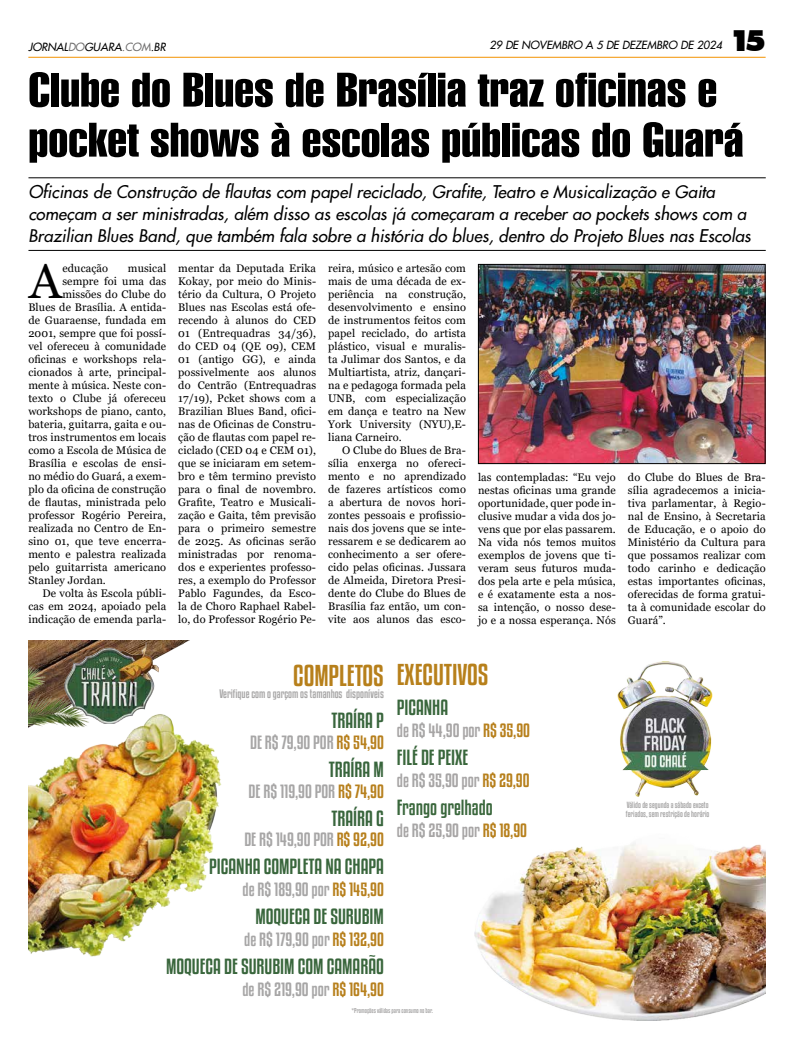
<style>
.page{position:relative;width:794px;height:1049px;background:#fff}
.page>*{position:absolute;margin:0;border:0;box-sizing:border-box;transform-origin:0 0}
.t1{font:48.5px "Georgia";color:#000}
.t2{font:47px/50px "Swiss 911 BT Extra Compressed";color:#000;scale:1.25 1}
.t3{font:900 29.6px "Futura BT";color:#000}
.t4{font:26.7px "Kenyan Coffee Rg";color:#b7801b}
.t5{font:19.4px "Kenyan Coffee Rg";color:#39663c}
.t6{font:19.4px "Kenyan Coffee Rg";color:#3a673c}
.t7{font:19.4px "Kenyan Coffee Rg";color:#38653c}
.t8{font:italic 17px/22px "Futura 2";color:#000}
.t9{font:17px "Kenyan Coffee Rg";color:#a7a6a6}
.t10{font:17px "Kenyan Coffee Rg";color:#a7a5a5}
.t11{font:11px/13px "Georgia";letter-spacing:.01em;color:#000;text-align:justify}
.t12{font:italic 11px "Futura 2";color:#000}
.t13{font:10.9px "Kenyan Coffee Rg";color:#a7a6a6}
.t14{font:7.9px/8.8px "Kenyan Coffee Rg";color:#a7a6a6}
.t15{font:6.3px "Kenyan Coffee Rg";color:#a7a6a6}
.s1{color:#706f6f}
.s2{color:#b7801d}
.s3{color:#b7801c}
.s4{color:#a7a6a6}
</style>
<div class="page">
<hr style="left:28px;top:57px;width:737px;height:1px;background:#f39200">
<img style="left:28px;top:737px;width:193px;height:220px">
<img style="left:28px;top:641px;width:160px;height:96px">
<img style="left:65px;top:643px;width:94px;height:81px">
<img style="left:28px;top:652px;width:83px;height:103px">
<img style="left:617px;top:662px;width:95px;height:135px">
<img style="left:475px;top:843px;width:290px;height:178px">
<hr style="left:28px;top:178px;width:737px;height:1px;background:#000">
<hr style="left:28px;top:250px;width:737px;height:1px;background:#000">
<img style="left:480px;top:266px;width:283px;height:196px">
<div style="left:478px;top:264px;width:287px;height:200px;border:1px solid #000"></div>
<p class="t12" style="left:28px;top:39px;width:139px">JORNAL<span class="s1">DO</span>GUARA<span class="s1">.COM</span>.BR</p>
<p class="t12" style="left:489px;top:37px;width:234px">29 DE NOVEMBRO A 5 DE DEZEMBRO DE 2024</p>
<h3 class="t3" style="left:730px;top:22px;width:37px">15</h3>
<h2 class="t2" style="left:28px;top:66px;width:573px">Clube do Blues de Brasília traz oficinas e pocket shows à escolas públicas do Guará</h2>
<p class="t8" style="left:28px;top:180px;width:724px">Oficinas de Construção de flautas com papel reciclado, Grafite, Teatro e Musicalização e Gaita começam a ser ministradas, além disso as escolas já começaram a receber ao pockets shows com a<br>Brazilian Blues Band, que também fala sobre a história do blues, dentro do Projeto Blues nas Escolas</p>
<h1 class="t1" style="left:29px;top:252px;width:34px">A</h1>
<p class="t11" style="left:62px;top:262px;width:47px">educação</p>
<p class="t11" style="left:128px;top:262px;width:40px">musical</p>
<p class="t11" style="left:178px;top:262px;width:139px">mentar da Deputada Erika Kokay, por meio do Minis&shy;tério da Cultura, O Projeto Blues nas Escolas está ofe&shy;recendo à alunos do CED 01 (Entrequadras 34/36), do CED 04 (QE 09), CEM 01 (antigo GG), e ainda possivelmente aos alunos do Centrão (Entrequadras 17/19), Pcket shows com a Brazilian Blues Band, ofici&shy;nas de Oficinas de Constru&shy;ção de flautas com papel re&shy;ciclado (CED 04 e CEM 01), que se iniciaram em setem&shy;bro e têm termino previsto para o final de novembro.<br>Grafite, Teatro e Musicali&shy;zação e Gaita, têm previsão para o primeiro semestre de 2025. As oficinas serão ministradas por renoma&shy;dos e experientes professo&shy;res, a exemplo do Professor Pablo Fagundes, da Esco&shy;la de Choro Raphael Rabel&shy;lo, do Professor Rogério Pe-</p>
<p class="t11" style="left:328px;top:262px;width:139px">reira, músico e artesão com mais de uma década de ex&shy;periência na construção, desenvolvimento e ensino de instrumentos feitos com papel reciclado, do artista plástico, visual e muralis&shy;ta Julimar dos Santos, e da Multiartista, atriz, dançari&shy;na e pedagoga formada pela UNB, com especialização em dança e teatro na New York University (NYU),E&shy;liana Carneiro.</p>
<p class="t11" style="left:62px;top:275px;width:105px">sempre foi uma das</p>
<p class="t11" style="left:62px;top:288px;width:105px">missões do Clube do</p>
<p class="t11" style="left:28px;top:301px;width:139px">Blues de Brasília. A entida-</p>
<p class="t11" style="left:28px;top:314px;width:139px">de Guaraense, fundada em</p>
<p class="t11" style="left:28px;top:327px;width:139px">2001, sempre que foi possí-</p>
<p class="t11" style="left:28px;top:340px;width:139px">vel ofereceu à comunidade</p>
<p class="t11" style="left:28px;top:353px;width:139px">oficinas e workshops rela-</p>
<p class="t11" style="left:28px;top:366px;width:139px">cionados à arte, principal-</p>
<p class="t11" style="left:28px;top:379px;width:139px">mente à música. Neste con-</p>
<p class="t11" style="left:28px;top:392px;width:139px">texto o Clube já ofereceu</p>
<p class="t11" style="left:28px;top:405px;width:139px">workshops de piano, canto,</p>
<p class="t11" style="left:28px;top:418px;width:139px">bateria, guitarra, gaita e ou-</p>
<p class="t11" style="left:28px;top:431px;width:139px">tros instrumentos em locais</p>
<p class="t11" style="left:28px;top:444px;width:139px">como a Escola de Música de</p>
<p class="t11" style="left:28px;top:457px;width:139px">Brasília e escolas de ensi-</p>
<p class="t11" style="left:28px;top:470px;width:139px">no médio do Guará, a exem-</p>
<p class="t11" style="left:28px;top:483px;width:139px">plo da oficina de construção</p>
<p class="t11" style="left:28px;top:496px;width:139px">de flautas, ministrada pelo</p>
<p class="t11" style="left:28px;top:509px;width:139px">professor Rogério Pereira,</p>
<p class="t11" style="left:28px;top:522px;width:139px">realizada no Centro de En-</p>
<p class="t11" style="left:28px;top:535px;width:139px">sino 01, que teve encerra-</p>
<p class="t11" style="left:28px;top:548px;width:139px">mento e palestra realizada</p>
<p class="t11" style="left:28px;top:561px;width:139px">pelo guitarrista americano</p>
<p class="t11" style="left:28px;top:574px;width:79px">Stanley Jordan.</p>
<p class="t11" style="left:43px;top:587px;width:125px">De volta às Escola públi-</p>
<p class="t11" style="left:28px;top:600px;width:139px">cas em 2024, apoiado pela</p>
<p class="t11" style="left:28px;top:613px;width:139px">indicação de emenda parla-</p>
<p class="t11" style="left:328px;top:444px;width:139px;text-indent:14px">O Clube do Blues de Bra&shy;sília enxerga no ofereci&shy;mento e no aprendizado de fazeres artísticos como a abertura de novos hori&shy;zontes pessoais e profissio&shy;nais dos jovens que se inte&shy;ressarem e se dedicarem ao conhecimento a ser ofere&shy;cido pelas oficinas. Jussara de Almeida, Diretora Presi&shy;dente do Clube do Blues de Brasília faz então, um con&shy;vite aos alunos das esco-</p>
<p class="t11" style="left:478px;top:471px;width:139px">las contempladas: “Eu vejo nestas oficinas uma grande oportunidade, quer pode in&shy;clusive mudar a vida dos jo&shy;vens que por elas passarem.<br>Na vida nós temos muitos exemplos de jovens que ti&shy;veram seus futuros muda&shy;dos pela arte e pela música, e é exatamente esta a nos&shy;sa intenção, o nosso dese&shy;jo e a nossa esperança. Nós</p>
<p class="t11" style="left:628px;top:471px;width:139px">do Clube do Blues de Bra&shy;sília agradecemos a inicia&shy;tiva parlamentar, à Regio&shy;nal de Ensino, à Secretaria de Educação, e o apoio do Ministério da Cultura para que possamos realizar com todo carinho e dedicação estas importantes oficinas, oferecidas de forma gratui&shy;ta à comunidade escolar do Guará”.</p>
<h3 class="t4" style="left:293px;top:657px;width:92px">COMPLETOS</h3>
<p class="t13" style="left:219px;top:686px;width:166px">Verifique com o garçom os tamanhos disponíveis</p>
<h3 class="t7" style="left:331px;top:707px;width:54px">TRAÍRA P</h3>
<h3 class="t9" style="left:250px;top:731px;width:135px">DE R$ 79,90 POR <span class="s2">R$ 54,90</span></h3>
<h3 class="t7" style="left:329px;top:756px;width:57px">TRAÍRA M</h3>
<h3 class="t9" style="left:249px;top:779px;width:137px">DE R$ 119,90 POR <span class="s2">R$ 74,90</span></h3>
<h3 class="t7" style="left:331px;top:805px;width:54px">TRAÍRA G</h3>
<h3 class="t9" style="left:244px;top:828px;width:141px">DE R$ 149,90 POR <span class="s2">R$ 92,90</span></h3>
<h3 class="t5" style="left:209px;top:853px;width:176px">PICANHA COMPLETA NA CHAPA</h3>
<h3 class="t9" style="left:242px;top:878px;width:143px">de R$ 189,90 por <span class="s3">R$</span> <span class="s2">145,90</span></h3>
<h3 class="t5" style="left:255px;top:903px;width:130px">MOQUECA DE SURUBIM</h3>
<h3 class="t9" style="left:244px;top:927px;width:141px">de R$ 179,90 por <span class="s3">R$</span> <span class="s2">132,90</span></h3>
<h3 class="t5" style="left:166px;top:953px;width:219px">MOQUECA DE SURUBIM COM CAMARÃO</h3>
<h3 class="t9" style="left:242px;top:977px;width:143px">de R$ 219,90 por <span class="s3">R$</span> <span class="s2">164,90</span></h3>
<h3 class="t4" style="left:397px;top:656px;width:93px">EXECUTIVOS</h3>
<h3 class="t5" style="left:397px;top:694px;width:53px">PICANHA</h3>
<h3 class="t10" style="left:397px;top:719px;width:135px">de <span class="s4">R$</span> 44,90 por <span class="s3">R$ 35,90</span></h3>
<h3 class="t6" style="left:397px;top:744px;width:73px">FILÉ DE PEIXE</h3>
<h3 class="t10" style="left:397px;top:769px;width:134px">de <span class="s4">R$</span> 35,90 por <span class="s3">R$ 29,90</span></h3>
<h3 class="t6" style="left:397px;top:794px;width:97px">Frango grelhado</h3>
<h3 class="t10" style="left:397px;top:818px;width:132px">de <span class="s4">R$</span> 25,90 por <span class="s3">R$ 18,90</span></h3>
<p class="t15" style="left:351px;top:1006px;width:83px">*Promoções válidas para consumo no bar.</p>
<p class="t14" style="left:626px;top:800px;width:85px">Válido de segunda a sábado exceto feriados, sem restrição de horário</p>
</div>
